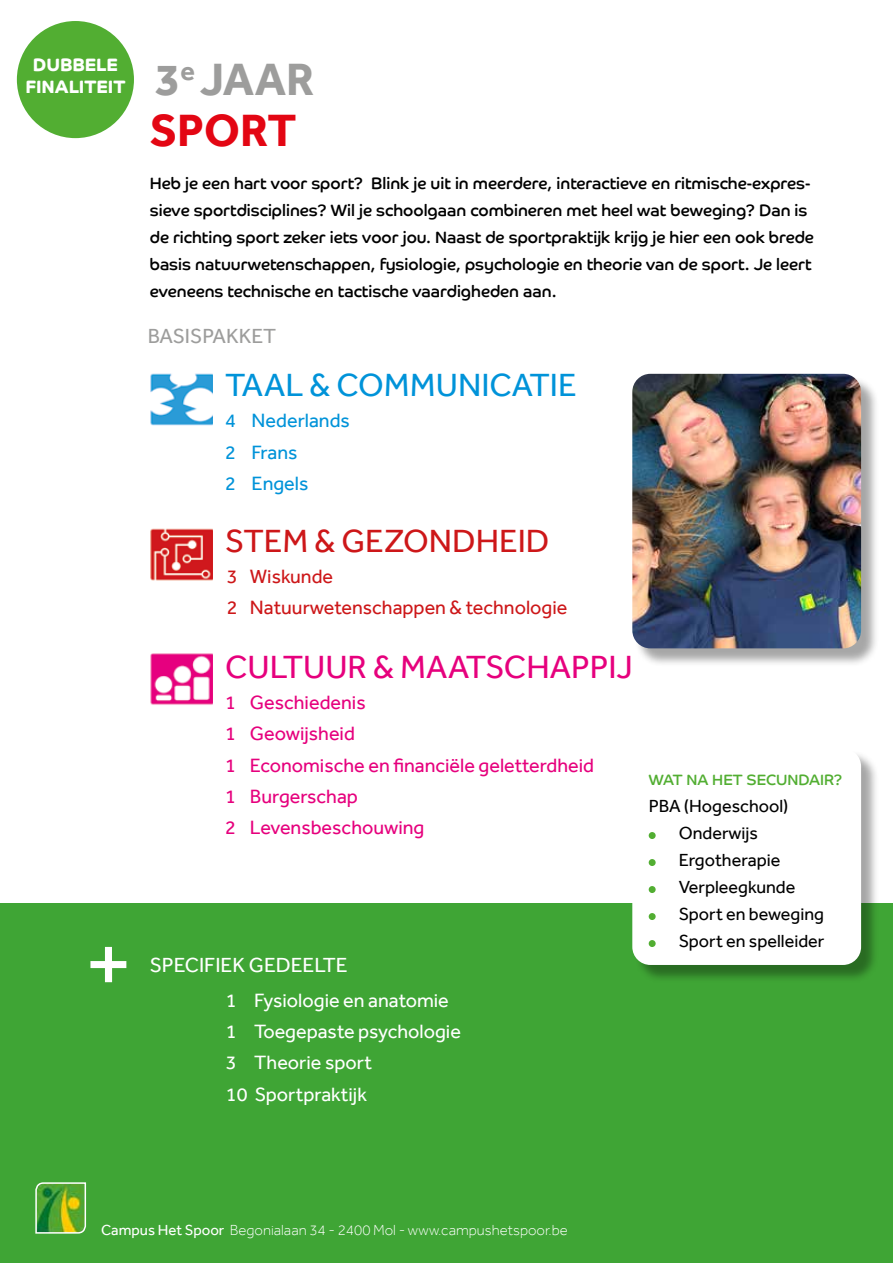
<style>
.page{position:relative;width:893px;height:1263px;background:#fff}
.page>*{position:absolute;margin:0;border:0;box-sizing:border-box;transform-origin:0 0}
.t1{font:90px "Effra";color:#fff}
.t2{font:700 46.5px "Effra";color:#9d9d9c}
.t3{font:700 46.5px "Effra";color:#e30613}
.t4{font:33px "Effra";color:#e6007d}
.t5{font:33px "Effra";color:#0093d9}
.t6{font:33px "Effra";color:#cd1719}
.t7{font:21px "Effra";color:#fff}
.t8{font:21px "Effra";color:#9d9d9c}
.t9{font:19.8px/31.3px "Effra";color:#e6007d}
.t10{font:19.8px/31.3px "Effra";color:#fff}
.t11{font:19.8px/31.3px "Effra";color:#cd1719}
.t12{font:19.8px/31.3px "Effra";color:#0093d9}
.t13{font:18px/27px "Effra";color:#000}
.t14{font:700 18px/21.6px "Co Headline";color:#fff;text-align:center}
.t15{font:16.5px/27px "Co Headline";color:#000}
.t16{font:300 15px "Effra";color:#fff}
.t17{font:15px "Co Headline";color:#52ae32}
.s1{font-weight:400}
</style>
<div class="page">
<div style="left:0;top:904px;width:893px;height:359px;background:#3fa535"></div>
<div style="left:17px;top:21px;width:117px;height:117px;background:#52ae32;border-radius:50%"></div>
<img style="left:150px;top:528px;width:62px;height:53px">
<img style="left:150px;top:373px;width:62px;height:53px">
<img style="left:150px;top:653px;width:62px;height:52px">
<svg style="left:35px;top:1182px;width:52px;height:52px"></svg>
<div style="left:635px;top:751px;width:245px;height:232px;background:#000;opacity:.35"></div>
<div style="left:632px;top:748px;width:229px;height:217px;background:#fff;border-radius:18px"></div>
<div style="left:649px;top:832px;width:7px;height:7px;background:#52ae32;border-radius:50%"></div>
<div style="left:649px;top:859px;width:7px;height:7px;background:#52ae32;border-radius:50%"></div>
<div style="left:649px;top:886px;width:7px;height:7px;background:#52ae32;border-radius:50%"></div>
<div style="left:649px;top:913px;width:7px;height:7px;background:#52ae32;border-radius:50%"></div>
<div style="left:649px;top:940px;width:7px;height:7px;background:#52ae32;border-radius:50%"></div>
<div style="left:635px;top:376px;width:245px;height:291px;background:#000;opacity:.35"></div>
<img style="left:632px;top:374px;width:229px;height:274px">
<p class="t14" style="left:25px;top:54px;width:102px">DUBBELE<br>FINALITEIT</p>
<h2 class="t2" style="left:155px;top:52px;width:161px">3<sup>e</sup> JAAR</h2>
<h2 class="t3" style="left:150px;top:103px;width:148px">SPORT</h2>
<p class="t15" style="left:150px;top:170px;width:666px">Heb je een hart voor sport? Blink je uit in meerdere, interactieve en ritmische-expres&shy;sieve sportdisciplines? Wil je schoolgaan combineren met heel wat beweging? Dan is de richting sport zeker iets voor jou. Naast de sportpraktijk krijg je hier een ook brede basis natuurwetenschappen, fysiologie, psychologie en theorie van de sport. Je leert eveneens technische en tactische vaardigheden aan.</p>
<p class="t8" style="left:148px;top:323px;width:130px">BASISPAKKET</p>
<h3 class="t5" style="left:225px;top:365px;width:353px">TAAL &amp; COMMUNICATIE</h3>
<p class="t12" style="left:225px;top:405px;width:126px">4 Nederlands<br>2 Frans<br>2 Engels</p>
<h3 class="t6" style="left:225px;top:521px;width:326px">STEM &amp; GEZONDHEID</h3>
<p class="t11" style="left:227px;top:560px;width:342px">3 Wiskunde<br>2 Natuurwetenschappen &amp; technologie</p>
<h3 class="t4" style="left:225px;top:647px;width:409px">CULTUUR &amp; MAATSCHAPPIJ</h3>
<p class="t9" style="left:225px;top:686px;width:370px">1 Geschiedenis<br>1 Geowijsheid<br>1 Economische en financiële geletterdheid<br>1 Burgerschap<br>2 Levensbeschouwing</p>
<h1 class="t1" style="left:84px;top:910px;width:51px">+</h1>
<p class="t7" style="left:150px;top:952px;width:199px">SPECIFIEK GEDEELTE</p>
<p class="t10" style="left:226px;top:984px;width:236px">1 Fysiologie en anatomie<br>1 Toegepaste psychologie<br>3 Theorie sport<br>10 Sportpraktijk</p>
<p class="t17" style="left:649px;top:771px;width:195px">WAT NA HET SECUNDAIR?</p>
<p class="t13" style="left:679px;top:792px;width:147px;text-indent:-30px">PBA (Hogeschool)<br>Onderwijs<br>Ergotherapie<br>Verpleegkunde<br>Sport en beweging<br>Sport en spelleider</p>
<p class="t16" style="left:101px;top:1221px;width:468px"><span class="s1">Campus Het Spoor</span> Begonialaan 34 - 2400 Mol - www.campushetspoor.be</p>
</div>
